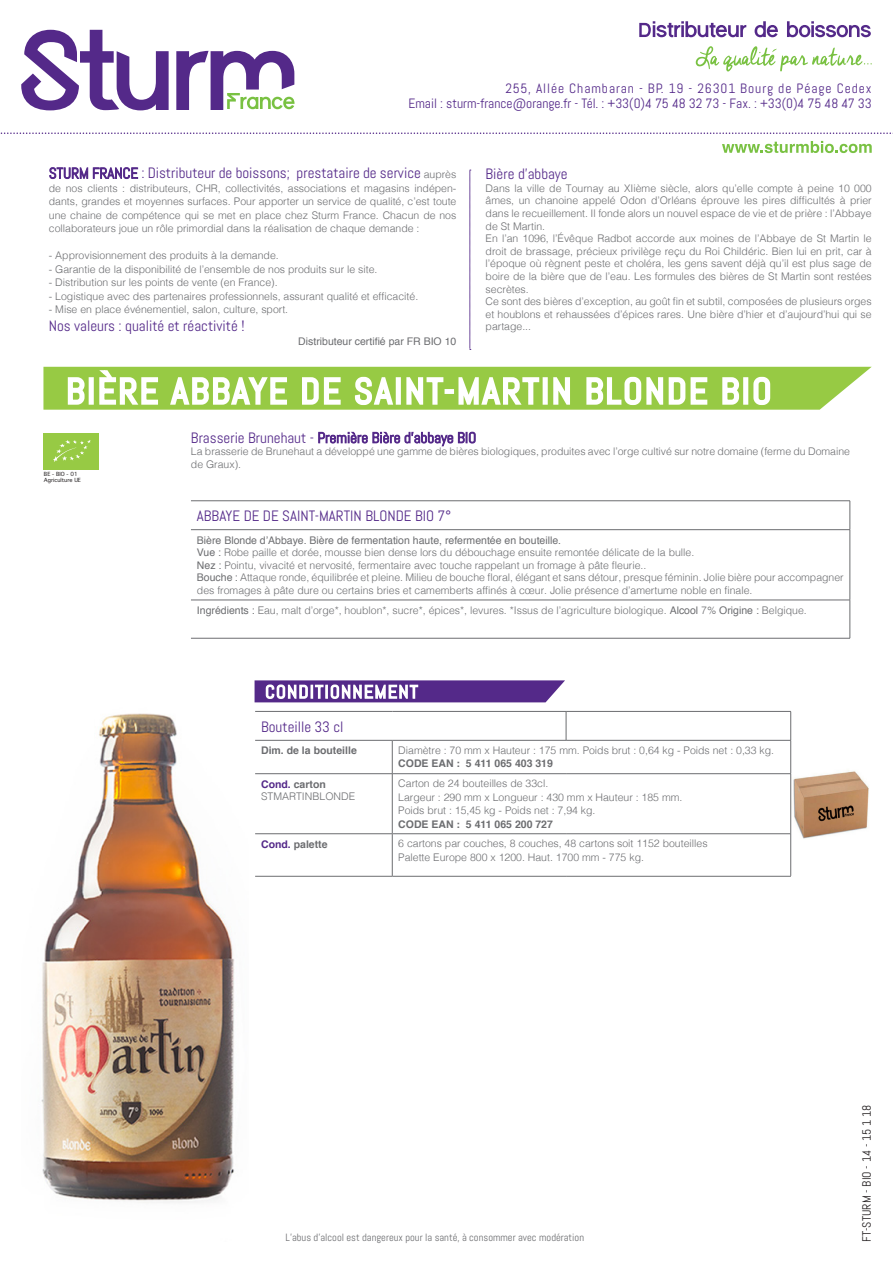
<style>
.page{position:relative;width:893px;height:1263px;background:#fff}
.page>*{position:absolute;margin:0;border:0;box-sizing:border-box;transform-origin:0 0}
.t1{font:15px "Abel";color:#542989}
.t2{font:13.5px/15px "Abel";letter-spacing:.025em;color:#542989;text-align:right}
.t3{font:12px "Abel";color:#231f20}
.Style_de_paragraphe{font:300 10.5px/12.6px "Helvetica";color:#6c6d70;text-align:justify}
.Style_de_paragraphe-2{font:10.5px "Helvetica";color:#6c6d70}
.t4{font:700 10.5px "Helvetica";color:#6c6d70}
.t5{font:10.5px "Abel";color:#6c6d70}
.t6{font:5.4px "Thonburi";color:#231f20}
.s1{font-family:"Helvetica";font-weight:300;font-size:10.5px;color:#6c6d70}
.s2{font-weight:400}
.s3{color:#542989}
</style>
<div class="page">
<svg style="left:722px;top:141px;width:150px;height:12px"></svg>
<svg style="left:21px;top:30px;width:148px;height:80px"></svg>
<svg style="left:176px;top:51px;width:118px;height:59px"></svg>
<svg style="left:0;top:132px;width:893px;height:2px"></svg>
<svg style="left:639px;top:21px;width:107px;height:16px"></svg>
<svg style="left:755px;top:21px;width:23px;height:16px"></svg>
<svg style="left:787px;top:21px;width:84px;height:16px"></svg>
<svg style="left:696px;top:46px;width:176px;height:26px"></svg>
<svg style="left:43px;top:167px;width:829px;height:243px"></svg>
<div style="left:44px;top:433px;width:55px;height:36px;background:#97ca44"></div>
<svg style="left:53px;top:440px;width:38px;height:22px"></svg>
<img style="left:41px;top:713px;width:194px;height:490px">
<img style="left:793px;top:771px;width:76px;height:68px">
<hr style="left:566px;top:711px;width:225px;height:1px;background:#6c6d70">
<svg style="left:255px;top:680px;width:312px;height:60px"></svg>
<svg style="left:790px;top:712px;width:1px;height:28px"></svg>
<hr style="left:255px;top:740px;width:137px;height:1px;background:#6c6d70">
<hr style="left:392px;top:740px;width:174px;height:1px;background:#6c6d70">
<hr style="left:392px;top:740px;width:1px;height:33px;background:#6c6d70">
<hr style="left:566px;top:740px;width:225px;height:1px;background:#6c6d70">
<hr style="left:790px;top:740px;width:1px;height:33px;background:#6c6d70">
<hr style="left:255px;top:773px;width:137px;height:1px;background:#6c6d70">
<hr style="left:392px;top:773px;width:174px;height:1px;background:#6c6d70">
<hr style="left:392px;top:774px;width:1px;height:59px;background:#6c6d70">
<hr style="left:566px;top:773px;width:225px;height:1px;background:#6c6d70">
<hr style="left:392px;top:834px;width:1px;height:42px;background:#6c6d70">
<hr style="left:790px;top:774px;width:1px;height:60px;background:#6c6d70">
<hr style="left:790px;top:834px;width:1px;height:42px;background:#6c6d70">
<hr style="left:255px;top:833px;width:137px;height:1px;background:#6c6d70">
<hr style="left:392px;top:833px;width:174px;height:1px;background:#6c6d70">
<hr style="left:566px;top:833px;width:224px;height:1px;background:#6c6d70">
<hr style="left:255px;top:876px;width:137px;height:1px;background:#6c6d70">
<hr style="left:392px;top:876px;width:174px;height:1px;background:#6c6d70">
<hr style="left:566px;top:876px;width:225px;height:1px;background:#6c6d70">
<hr style="left:191px;top:500px;width:659px;height:1px;background:#6c6d70">
<svg style="left:850px;top:501px;width:1px;height:28px"></svg>
<hr style="left:191px;top:529px;width:659px;height:1px;background:#6c6d70">
<hr style="left:850px;top:530px;width:1px;height:70px;background:#6c6d70">
<hr style="left:850px;top:600px;width:1px;height:38px;background:#6c6d70">
<hr style="left:191px;top:600px;width:659px;height:1px;background:#6c6d70">
<hr style="left:191px;top:638px;width:659px;height:1px;background:#6c6d70">
<svg style="left:318px;top:431px;width:158px;height:16px"></svg>
<p class="t2" style="left:408px;top:81px;width:465px">255, Allée Chambaran - BP. 19 - 26301 Bourg de Péage Cedex<br>Email : sturm-france@orange.fr - Tél. : +33(0)4 75 48 32 73 - Fax. : +33(0)4 75 48 47 33</p>
<p class="t1" style="left:49px;top:164px;width:409px">STURM FRANCE : Distributeur de boissons; prestataire de service <span class="s1">auprès</span></p>
<p class="Style_de_paragraphe" style="left:49px;top:181px;width:409px;line-height:13.5px">de nos clients : distributeurs, CHR, collectivités, associations et magasins indépen&shy;dants, grandes et moyennes surfaces. Pour apporter un service de qualité, c’est toute une chaine de compétence qui se met en place chez Sturm France. Chacun de nos collaborateurs joue un rôle primordial dans la réalisation de chaque demande :</p>
<p class="Style_de_paragraphe" style="left:49px;top:249px;width:231px">- Approvisionnement des produits à la demande.</p>
<p class="Style_de_paragraphe" style="left:49px;top:262px;width:330px">- Garantie de la disponibilité de l’ensemble de nos produits sur le site.</p>
<p class="Style_de_paragraphe" style="left:49px;top:276px;width:230px">- Distribution sur les points de vente (en France).</p>
<p class="Style_de_paragraphe" style="left:49px;top:289px;width:371px">- Logistique avec des partenaires professionnels, assurant qualité et efficacité.</p>
<p class="Style_de_paragraphe" style="left:49px;top:303px;width:241px">- Mise en place événementiel, salon, culture, sport.</p>
<p class="t1" style="left:49px;top:317px;width:197px">Nos valeurs : qualité et réactivité !</p>
<p class="Style_de_paragraphe-2" style="left:298px;top:333px;width:160px">Distributeur certifié par FR BIO 10</p>
<p class="t1" style="left:486px;top:165px;width:84px">Bière d’abbaye</p>
<p class="Style_de_paragraphe" style="left:486px;top:181px;width:388px">Dans la ville de Tournay au XIième siècle, alors qu’elle compte à peine 10 000 âmes, un chanoine appelé Odon d’Orléans éprouve les pires difficultés à prier dans le recueillement. Il fonde alors un nouvel espace de vie et de prière : l’Abbaye de St Martin.</p>
<p class="Style_de_paragraphe" style="left:486px;top:231px;width:388px">En l’an 1096, l’Évêque Radbot accorde aux moines de l’Abbaye de St Martin le droit de brassage, précieux privilège reçu du Roi Childéric. Bien lui en prit, car à l’époque où règnent peste et choléra, les gens savent déjà qu’il est plus sage de boire de la bière que de l’eau. Les formules des bières de St Martin sont restées secrètes.</p>
<p class="Style_de_paragraphe" style="left:486px;top:294px;width:388px">Ce sont des bières d’exception, au goût fin et subtil, composées de plusieurs orges et houblons et rehaussées d’épices rares. Une bière d’hier et d’aujourd’hui qui se partage...</p>
<p class="t6" style="left:44px;top:471px;width:35px">BE - BIO - 01</p>
<p class="t6" style="left:44px;top:477px;width:39px">Agriculture UE</p>
<p class="t1" style="left:191px;top:428px;width:287px">Brasserie Brunehaut - Première Bière d’abbaye BIO</p>
<p class="Style_de_paragraphe" style="left:191px;top:445px;width:661px">La brasserie de Brunehaut a développé une gamme de bières biologiques, produites avec l’orge cultivé sur notre domaine (ferme du Domaine de Graux).</p>
<p class="t1" style="left:197px;top:507px;width:256px">ABBAYE DE DE SAINT-MARTIN BLONDE BIO 7°</p>
<p class="Style_de_paragraphe-2" style="left:197px;top:532px;width:366px">Bière Blonde d’Abbaye. Bière de fermentation haute, refermentée en bouteille.</p>
<p class="Style_de_paragraphe" style="left:197px;top:545px;width:499px"><span class="s2">Vue :</span> Robe paille et dorée, mousse bien dense lors du débouchage ensuite remontée délicate de la bulle.</p>
<p class="Style_de_paragraphe" style="left:197px;top:558px;width:451px"><span class="s2">Nez :</span> Pointu, vivacité et nervosité, fermentaire avec touche rappelant un fromage à pâte fleurie..</p>
<p class="Style_de_paragraphe" style="left:197px;top:571px;width:648px"><span class="s2">Bouche :</span> Attaque ronde, équilibrée et pleine. Milieu de bouche floral, élégant et sans détour, presque féminin. Jolie bière pour accompagner des fromages à pâte dure ou certains bries et camemberts affinés à cœur. Jolie présence d’amertume noble en finale.</p>
<p class="Style_de_paragraphe" style="left:197px;top:603px;width:611px"><span class="s2">Ingrédients :</span> Eau, malt d’orge*, houblon*, sucre*, épices*, levures. *Issus de l’agriculture biologique. <span class="s2">Alcool</span> 7% <span class="s2">Origine :</span> Belgique.</p>
<p class="t1" style="left:261px;top:717px;width:84px">Bouteille 33 cl</p>
<p class="t4" style="left:261px;top:742px;width:97px">Dim. de la bouteille</p>
<p class="Style_de_paragraphe" style="left:398px;top:743px;width:377px">Diamètre : 70 mm x Hauteur : 175 mm. Poids brut : 0,64 kg - Poids net : 0,33 kg.</p>
<p class="t4" style="left:398px;top:755px;width:156px">CODE EAN : 5 411 065 403 319</p>
<p class="t4" style="left:261px;top:775px;width:66px"><span class="s3">Cond.</span> carton</p>
<p class="Style_de_paragraphe" style="left:261px;top:789px;width:95px">STMARTINBLONDE</p>
<p class="Style_de_paragraphe" style="left:398px;top:776px;width:151px">Carton de 24 bouteilles de 33cl.</p>
<p class="Style_de_paragraphe" style="left:398px;top:790px;width:286px">Largeur : 290 mm x Longueur : 430 mm x Hauteur : 185 mm.</p>
<p class="Style_de_paragraphe" style="left:398px;top:803px;width:199px">Poids brut : 15,45 kg - Poids net : 7,94 kg.</p>
<p class="t4" style="left:398px;top:815px;width:156px">CODE EAN : 5 411 065 200 727</p>
<p class="t4" style="left:261px;top:835px;width:68px"><span class="s3">Cond.</span> palette</p>
<p class="Style_de_paragraphe" style="left:398px;top:836px;width:311px">6 cartons par couches, 8 couches, 48 cartons soit 1152 bouteilles</p>
<p class="Style_de_paragraphe" style="left:398px;top:850px;width:247px">Palette Europe 800 x 1200. Haut. 1700 mm - 775 kg.</p>
<p class="t5" style="left:286px;top:1230px;width:300px">L’abus d’alcool est dangereux pour la santé, à consommer avec modération</p>
<p class="t3" style="left:859px;top:1242px;width:138px;rotate:-90deg">FT-STURM - BIO - 14 - 15 1 18</p>
</div>
